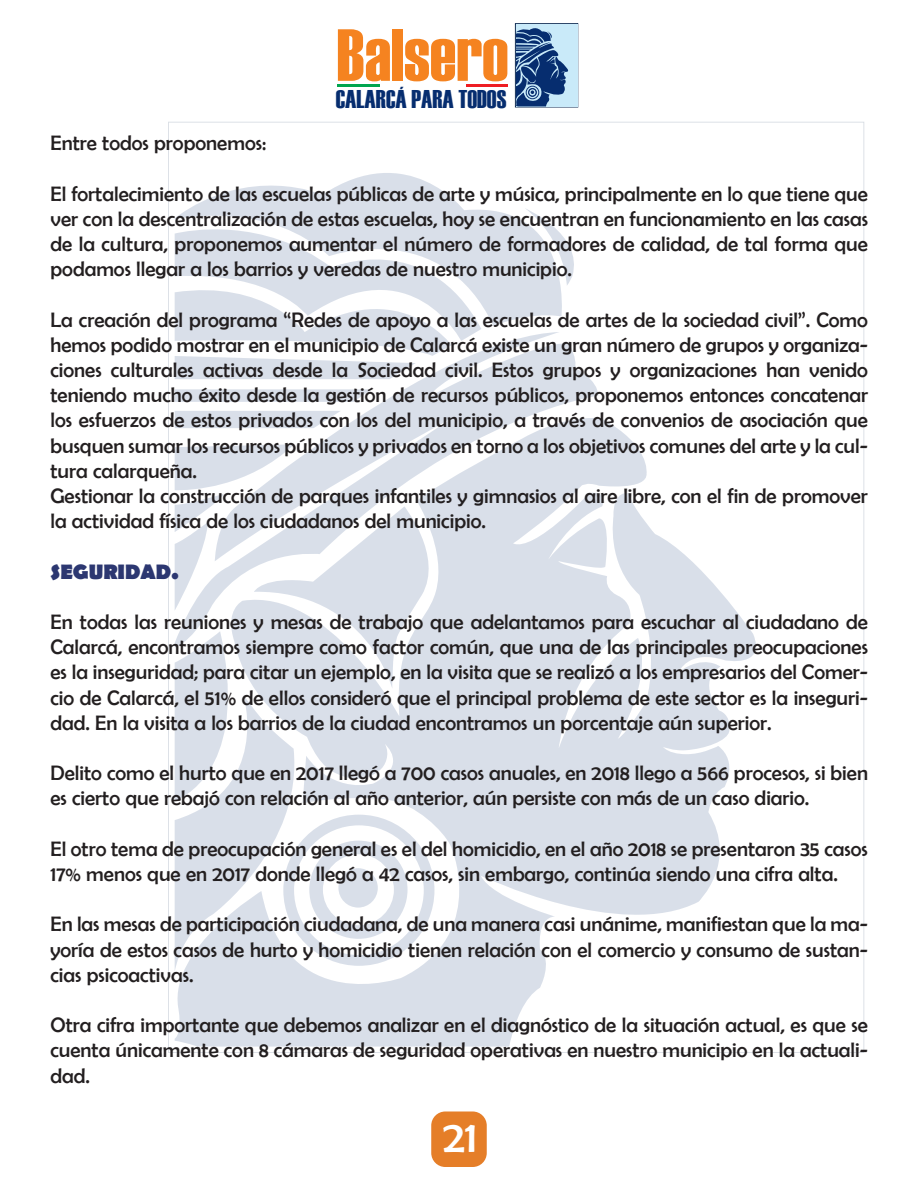
<style>
.page{position:relative;width:918px;height:1188px;background:#fff}
.page>*{position:absolute;margin:0;border:0;box-sizing:border-box;transform-origin:0 0}
.t1{font:73.65px "Haettenschweiler";color:#f58320}
.t2{font:44.7px "Berlin Sans FB";color:#fff}
.t3{font:25.65px "Haettenschweiler";color:#062d6f}
.t4{font:21px/25.2px "Berlin Sans FB";color:#231f20;text-align:justify}
.t5{font:700 21px "Berlin Sans FB";color:#2c3771}
</style>
<div class="page">
<svg style="left:174px;top:418px;width:582px;height:629px;fill:#d9dfe9"></svg>
<svg style="left:175px;top:332px;width:423px;height:316px;fill:#d9dfe9"></svg>
<svg style="left:178px;top:173px;width:396px;height:153px;fill:#d9dfe9"></svg>
<svg style="left:175px;top:216px;width:306px;height:163px"></svg>
<svg style="left:175px;top:389px;width:197px;height:13px;background:#dce1ea"></svg>
<svg style="left:175px;top:411px;width:166px;height:17px;background:#dce1ea"></svg>
<svg style="left:175px;top:444px;width:269px;height:528px"></svg>
<div style="left:338px;top:868px;width:40px;height:40px;background:#d9dfe9;border-radius:50%"></div>
<hr style="left:465px;top:85px;width:43px;height:2px;background:#ee1d23">
<hr style="left:423px;top:85px;width:43px;height:2px;background:#fff">
<hr style="left:337px;top:85px;width:43px;height:2px;background:#00a54f">
<div style="left:515px;top:23px;width:63px;height:84px;border:1px solid #143057"></div>
<div style="left:516px;top:24px;width:61px;height:82px;background:#c9eaf9"></div>
<svg style="left:515px;top:25px;width:54px;height:81px"></svg>
<div style="left:431px;top:1112px;width:56px;height:55px;background:#e57e28;border-radius:14px"></div>
<h1 class="t1" style="left:337px;top:5px;width:173px">Balsero</h1>
<p class="t3" style="left:336px;top:82px;width:172px">CALARCÁ PARA TODOS</p>
<p class="t4" style="left:50px;top:130px;width:217px">Entre todos proponemos:</p>
<p class="t4" style="left:50px;top:181px;width:819px">El fortalecimiento de las escuelas públicas de arte y música, principalmente en lo que tiene que ver con la descentralización de estas escuelas, hoy se encuentran en funcionamiento en las casas de la cultura, proponemos aumentar el número de formadores de calidad, de tal forma que podamos llegar a los barrios y veredas de nuestro municipio.</p>
<p class="t4" style="left:50px;top:307px;width:819px;text-align:left">La creación del programa “Redes de apoyo a las escuelas de artes de la sociedad civil”. Como hemos podido mostrar en el municipio de Calarcá existe un gran número de grupos y organiza&shy;ciones culturales activas desde la Sociedad civil. Estos grupos y organizaciones han venido teniendo mucho éxito desde la gestión de recursos públicos, proponemos entonces concatenar los esfuerzos de estos privados con los del municipio, a través de convenios de asociación que busquen sumar los recursos públicos y privados en torno a los objetivos comunes del arte y la cul&shy;tura calarqueña.<br>Gestionar la construcción de parques infantiles y gimnasios al aire libre, con el fin de promover la actividad física de los ciudadanos del municipio.</p>
<p class="t5" style="left:50px;top:560px;width:130px">SEGURIDAD.</p>
<p class="t4" style="left:50px;top:609px;width:819px">En todas las reuniones y mesas de trabajo que adelantamos para escuchar al ciudadano de Calarcá, encontramos siempre como factor común, que una de las principales preocupaciones es la inseguridad; para citar un ejemplo, en la visita que se realizó a los empresarios del Comer&shy;cio de Calarcá, el 51% de ellos consideró que el principal problema de este sector es la inseguri&shy;dad. En la visita a los barrios de la ciudad encontramos un porcentaje aún superior.</p>
<p class="t4" style="left:50px;top:760px;width:819px">Delito como el hurto que en 2017 llegó a 700 casos anuales, en 2018 llego a 566 procesos, si bien es cierto que rebajó con relación al año anterior, aún persiste con más de un caso diario.</p>
<p class="t4" style="left:50px;top:836px;width:819px">El otro tema de preocupación general es el del homicidio, en el año 2018 se presentaron 35 casos<br>17% menos que en 2017 donde llegó a 42 casos, sin embargo, continúa siendo una cifra alta.</p>
<p class="t4" style="left:50px;top:912px;width:819px">En las mesas de participación ciudadana, de una manera casi unánime, manifiestan que la ma&shy;yoría de estos casos de hurto y homicidio tienen relación con el comercio y consumo de sustan&shy;cias psicoactivas.</p>
<p class="t4" style="left:50px;top:1012px;width:819px">Otra cifra importante que debemos analizar en el diagnóstico de la situación actual, es que se cuenta únicamente con 8 cámaras de seguridad operativas en nuestro municipio en la actuali&shy;dad.</p>
<h2 class="t2" style="left:443px;top:1112px;width:36px">21</h2>
</div>
